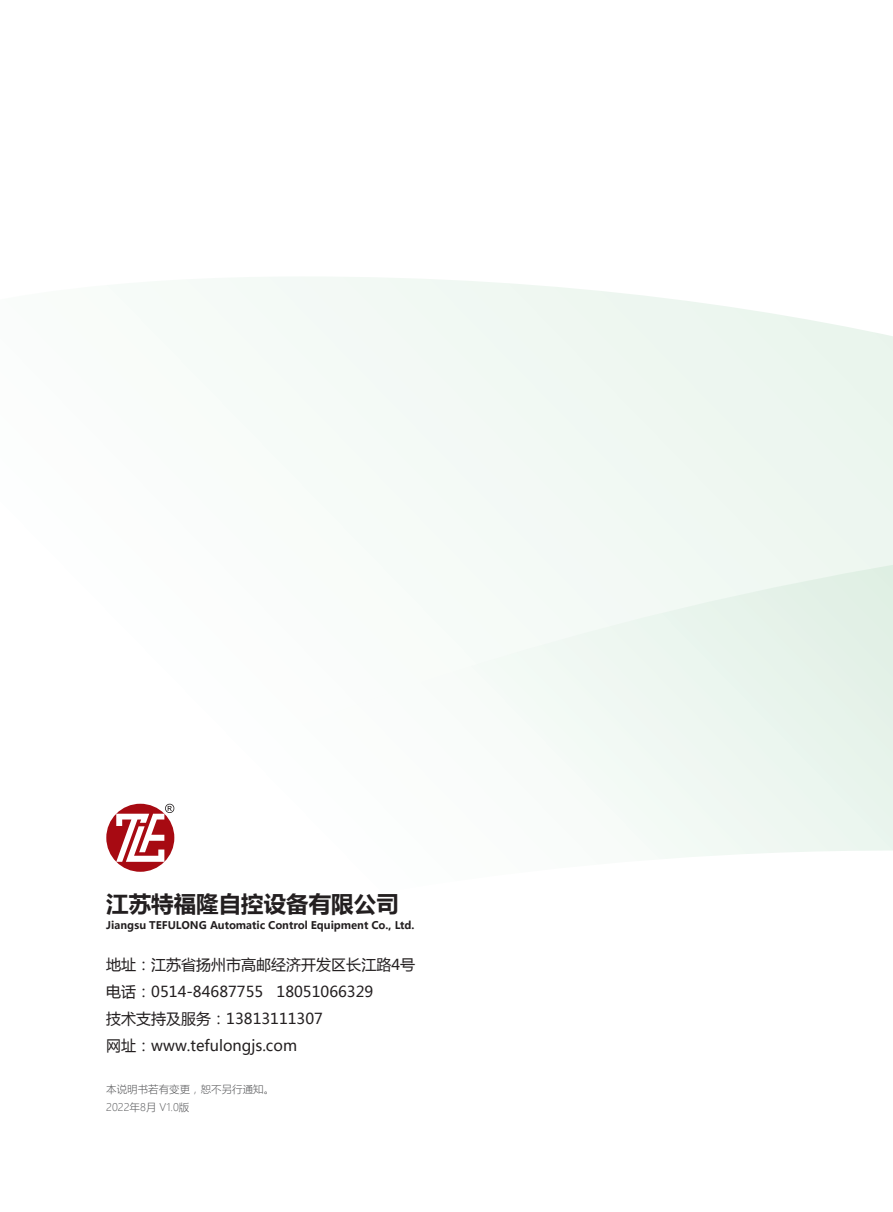
<style>
.page{position:relative;width:893px;height:1212px;background:#fff}
.page>*{position:absolute;margin:0;border:0;box-sizing:border-box;transform-origin:0 0}
.t1{font:700 22.5px "Microsoft Ya Hei";color:#231f20}
.t2{font:15px/27px "Microsoft Ya Hei";color:#231f20}
.t3{font:700 10.5px "Microsoft Ya Hei";color:#231f20}
.t4{font:300 10.5px/18px "Microsoft Ya Hei";color:#57585a}
</style>
<div class="page">
<svg style="left:228px;top:277px;width:665px;height:403px"></svg>
<svg style="left:107px;top:680px;width:786px;height:192px"></svg>
<div style="left:106px;top:804px;width:68px;height:68px;background:#a70a12;border-radius:50%"></div>
<svg style="left:116px;top:804px;width:58px;height:58px"></svg>
<h1 class="t1" style="left:106px;top:888px;width:294px">江苏特福隆自控设备有限公司</h1>
<p class="t3" style="left:106px;top:918px;width:310px">Jiangsu TEFULONG Automatic Control Equipment Co., Ltd.</p>
<p class="t2" style="left:106px;top:950px;width:310px">地址：江苏省扬州市高邮经济开发区长江路4号电话：0514-84687755 18051066329<br>技术支持及服务：13813111307<br>网址：www.tefulongjs.com</p>
<p class="t4" style="left:106px;top:1080px;width:169px">本说明书若有变更，恕不另行通知。<br>2022年8月 V1.0版</p>
</div>
